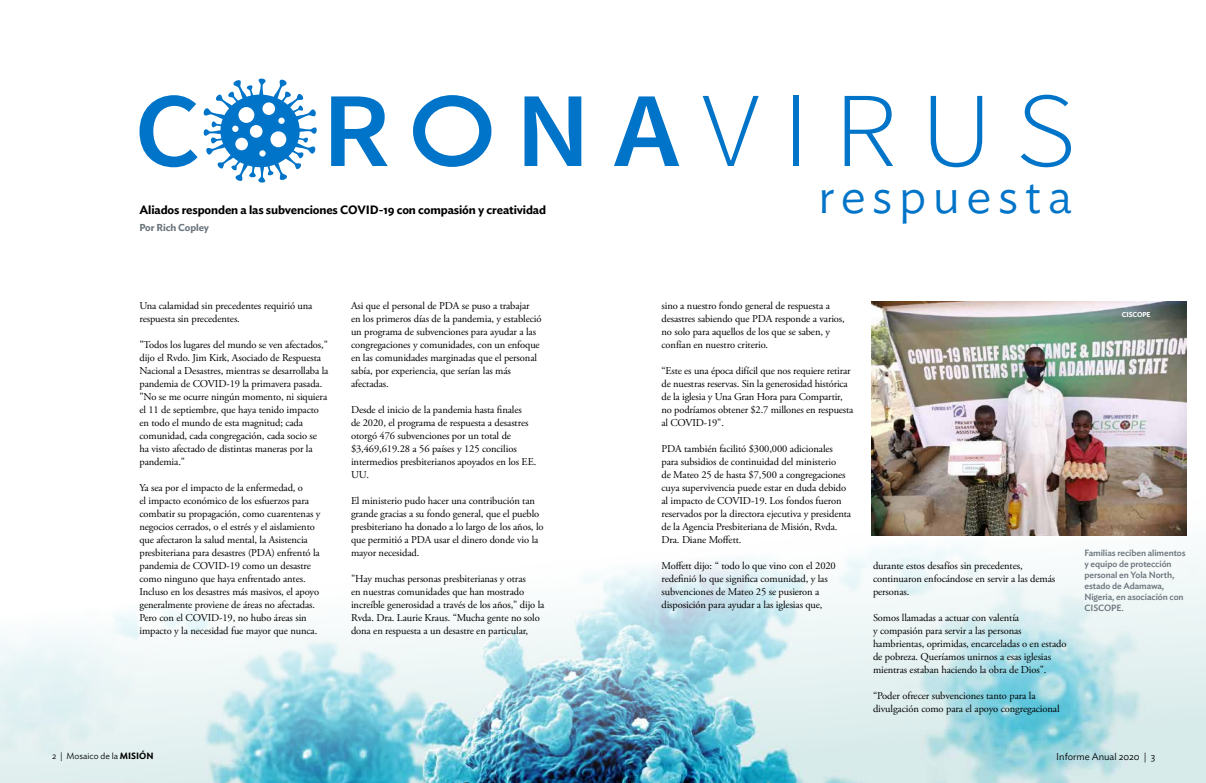
<style>
.page{position:relative;width:1206px;height:783px;background:#fff}
.page>*{position:absolute;margin:0;border:0;box-sizing:border-box;transform-origin:0 0}
.t1{font:300 50px "Ideal Sans";letter-spacing:.13em;color:#0074c8}
.t2{font:600 12px "Ideal Sans";letter-spacing:-.01em;color:#000}
.t3{font:10.5px/13px "Adobe Garamond Pro";letter-spacing:-.01em;color:#000}
.t4{font:300 10px "Ideal Sans";color:#000}
.t5{font:600 10px "Ideal Sans";letter-spacing:-.01em;color:#6a747b}
.t6{font:500 9px/11px "Ideal Sans";letter-spacing:-.01em;color:#6a747b}
.t7{font:300 9px "Ideal Sans";color:#000}
.t8{font:600 7px "Ideal Sans";letter-spacing:-.02em;color:#fff}
.s1{font-weight:600}
</style>
<div class="page">
<img style="left:0;top:497px;width:1206px;height:286px">
<svg style="left:140px;top:78px;width:177px;height:105px"></svg>
<svg style="left:331px;top:96px;width:57px;height:70px"></svg>
<svg style="left:413px;top:95px;width:78px;height:72px"></svg>
<svg style="left:525px;top:96px;width:56px;height:70px"></svg>
<svg style="left:614px;top:96px;width:65px;height:70px"></svg>
<svg style="left:703px;top:96px;width:56px;height:70px"></svg>
<div style="left:794px;top:96px;width:5px;height:70px;background:#0074c8"></div>
<svg style="left:845px;top:96px;width:48px;height:70px"></svg>
<svg style="left:931px;top:96px;width:51px;height:71px"></svg>
<svg style="left:1021px;top:95px;width:50px;height:72px"></svg>
<img style="left:871px;top:302px;width:315px;height:234px">
<div style="left:238px;top:107px;width:16px;height:16px;background:#fff;border-radius:50%"></div>
<div style="left:270px;top:131px;width:16px;height:16px;background:#fff;border-radius:50%"></div>
<div style="left:250px;top:125px;width:13px;height:13px;background:#fff;border-radius:50%"></div>
<div style="left:235px;top:138px;width:13px;height:12px;background:#fff;border-radius:50%"></div>
<div style="left:263px;top:102px;width:12px;height:13px;background:#fff;border-radius:50%"></div>
<div style="left:278px;top:118px;width:7px;height:6px;background:#fff;border-radius:50%"></div>
<div style="left:232px;top:126px;width:7px;height:6px;background:#fff;border-radius:50%"></div>
<svg style="left:259px;top:150px;width:7px;height:7px"></svg>
<p class="t2" style="left:139px;top:201px;width:408px">Aliados responden a las subvenciones COVID-19 con compasión y creatividad</p>
<p class="t5" style="left:139px;top:219px;width:71px">Por Rich Copley</p>
<p class="t3" style="left:139px;top:299px;width:175px">Una calamidad sin precedentes requirió una respuesta sin precedentes.</p>
<p class="t3" style="left:139px;top:338px;width:190px">"Todos los lugares del mundo se ven afectados," dijo el Rvdo. Jim Kirk, Asociado de Respuesta Nacional a Desastres, mientras se desarrollaba la pandemia de COVID-19 la primavera pasada. "No se me ocurre ningún momento, ni siquiera el 11 de septiembre, que haya tenido impacto en todo el mundo de esta magnitud; cada comunidad, cada congregación, cada socio se ha visto afectado de distintas maneras por la pandemia."</p>
<p class="t3" style="left:139px;top:481px;width:183px">Ya sea por el impacto de la enfermedad, o<br>el impacto económico de los esfuerzos para combatir su propagación, como cuarentenas y negocios cerrados, o el estrés y el aislamiento que afectaron la salud mental, la Asistencia presbiteriana para desastres (PDA) enfrentó la pandemia de COVID-19 como un desastre como ninguno que haya enfrentado antes.<br>Incluso en los desastres más masivos, el apoyo generalmente proviene de áreas no afectadas.<br>Pero con el COVID-19, no hubo áreas sin impacto y la necesidad fue mayor que nunca.</p>
<p class="t3" style="left:351px;top:299px;width:192px">Asi que el personal de PDA se puso a trabajar en los primeros días de la pandemia, y estableció un programa de subvenciones para ayudar a las congregaciones y comunidades, con un enfoque en las comunidades marginadas que el personal sabía, por experiencia, que serían las más afectadas.</p>
<p class="t3" style="left:351px;top:403px;width:187px">Desde el inicio de la pandemia hasta finales<br>de 2020, el programa de respuesta a desastres otorgó 476 subvenciones por un total de $3,469,619.28 a 56 países y 125 concilios intermedios presbiterianos apoyados en los EE.<br>UU.</p>
<p class="t3" style="left:351px;top:494px;width:194px">El ministerio pudo hacer una contribución tan grande gracias a su fondo general, que el pueblo presbiteriano ha donado a lo largo de los años, lo que permitió a PDA usar el dinero donde vio la mayor necesidad.</p>
<p class="t3" style="left:351px;top:572px;width:195px">"Hay muchas personas presbiterianas y otras<br>en nuestras comunidades que han mostrado increíble generosidad a través de los años," dijo la Rvda. Dra. Laurie Kraus. “Mucha gente no solo dona en respuesta a un desastre en particular,</p>
<h1 class="t1" style="left:818px;top:158px;width:255px">respuesta</h1>
<p class="t3" style="left:662px;top:299px;width:185px">sino a nuestro fondo general de respuesta a desastres sabiendo que PDA responde a varios, no solo para aquellos de los que se saben, y confían en nuestro criterio.</p>
<p class="t3" style="left:662px;top:364px;width:193px">“Este es una época difícil que nos requiere retirar de nuestras reservas. Sin la generosidad histórica de la iglesia y Una Gran Hora para Compartir, no podríamos obtener $2.7 millones en respuesta al COVID-19".</p>
<p class="t3" style="left:662px;top:442px;width:191px">PDA también facilitó $300,000 adicionales para subsidios de continuidad del ministerio<br>de Mateo 25 de hasta $7,500 a congregaciones cuya supervivencia puede estar en duda debido al impacto de COVID-19. Los fondos fueron reservados por la directora ejecutiva y presidenta de la Agencia Presbiteriana de Misión, Rvda.<br>Dra. Diane Moffett.</p>
<p class="t3" style="left:662px;top:559px;width:176px">Moffett dijo: “ todo lo que vino con el 2020 redefinió lo que significa comunidad, y las subvenciones de Mateo 25 se pusieron a disposición para ayudar a las iglesias que,</p>
<p class="t8" style="left:1122px;top:309px;width:30px">CISCOPE</p>
<p class="t3" style="left:873px;top:559px;width:184px">durante estos desafíos sin precedentes, continuaron enfocándose en servir a las demás personas.</p>
<p class="t3" style="left:873px;top:611px;width:195px">Somos llamadas a actuar con valentía<br>y compasión para servir a las personas hambrientas, oprimidas, encarceladas o en estado de pobreza. Queríamos unirnos a esas iglesias mientras estaban haciendo la obra de Dios".</p>
<p class="t3" style="left:873px;top:689px;width:188px">“Poder ofrecer subvenciones tanto para la divulgación como para el apoyo congregacional</p>
<p class="t6" style="left:1084px;top:546px;width:103px">Familias reciben alimentos y equipo de protección personal en Yola North, estado de Adamawa,<br>Nigeria, en asociación con<br>CISCOPE.</p>
<p class="t7" style="left:52px;top:749px;width:103px">2 | Mosaico de la <span class="s1">MISIÓN</span></p>
<p class="t4" style="left:1056px;top:749px;width:101px">Informe Anual 2020 | 3</p>
</div>
